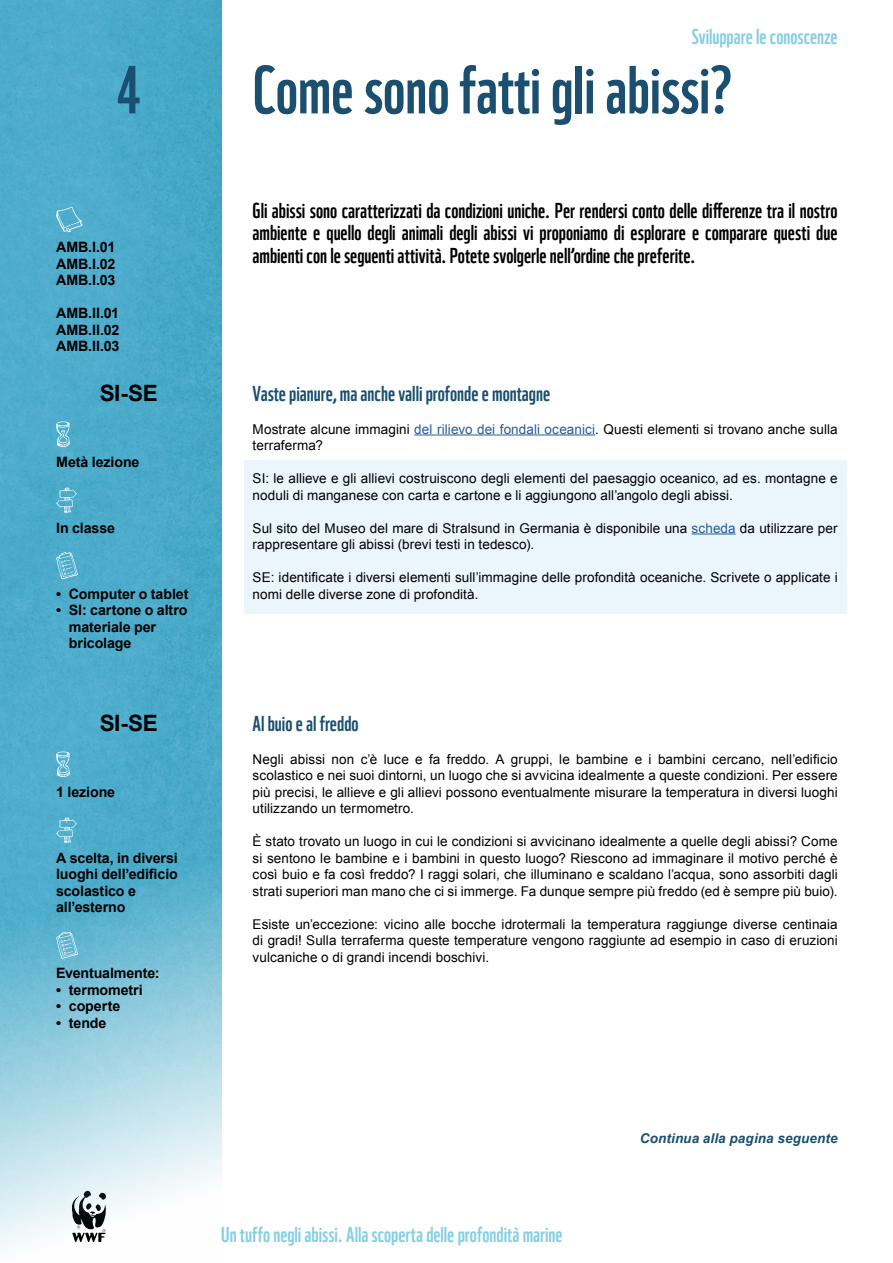
<style>
.page{position:relative;width:893px;height:1263px;background:#fff}
.page>*{position:absolute;margin:0;border:0;box-sizing:border-box;transform-origin:0 0}
.t1{font:66px "WWF";color:#1a4f6f}
.t2{font:700 22.5px "Arial";letter-spacing:-.02em;color:#000}
.t3{font:21px/22.5px "WWF";letter-spacing:.005em;color:#000;text-align:justify}
.t4{font:21px "WWF";color:#86cee2}
.t5{font:21px "WWF";color:#1a4f6f}
.t6{font:700 14.25px/16.5px "Arial";letter-spacing:-.01em;color:#000;text-align:justify}
.t7{font:13.5px/16.5px "Arial";letter-spacing:.005em;color:#000}
.t8{font:italic 700 13.5px "Arial";letter-spacing:.01em;color:#1a4f6f}
.s1{color:#275b9b}
</style>
<div class="page">
<img style="left:0;top:0;width:221px;height:1250px">
<hr style="left:414px;top:434px;width:181px;height:1px;background:#275b9b">
<div style="left:244px;top:460px;width:602px;height:55px;background:#eaf6fb"></div>
<div style="left:244px;top:510px;width:602px;height:55px;background:#eaf6fb"></div>
<hr style="left:692px;top:533px;width:44px;height:1px;background:#275b9b">
<div style="left:244px;top:559px;width:602px;height:55px;background:#eaf6fb"></div>
<svg style="left:56px;top:207px;width:26px;height:26px"></svg>
<svg style="left:56px;top:421px;width:14px;height:26px"></svg>
<svg style="left:56px;top:487px;width:21px;height:26px"></svg>
<svg style="left:56px;top:552px;width:22px;height:27px"></svg>
<svg style="left:56px;top:751px;width:14px;height:26px"></svg>
<svg style="left:56px;top:817px;width:21px;height:26px"></svg>
<svg style="left:56px;top:931px;width:22px;height:28px"></svg>
<h1 class="t1" style="left:117px;top:38px;width:26px">4</h1>
<p class="t6" style="left:56px;top:239px;width:61px">AMB.I.01<br>AMB.I.02<br>AMB.I.03</p>
<p class="t6" style="left:56px;top:305px;width:65px">AMB.II.01<br>AMB.II.02<br>AMB.II.03</p>
<h2 class="t2" style="left:100px;top:378px;width:60px">SI-SE</h2>
<p class="t6" style="left:56px;top:454px;width:85px">Metà lezione</p>
<p class="t6" style="left:56px;top:520px;width:60px">In classe</p>
<p class="t6" style="left:56px;top:586px;width:134px">• Computer o tablet</p>
<p class="t6" style="left:69px;top:602px;width:120px;text-align:left;text-indent:-13px">• SI: cartone o altro materiale per bricolage</p>
<h2 class="t2" style="left:100px;top:708px;width:60px">SI-SE</h2>
<p class="t6" style="left:56px;top:784px;width:61px">1 lezione</p>
<p class="t6" style="left:56px;top:850px;width:123px;text-align:left">A scelta, in diversi luoghi dell’edificio scolastico e all’esterno</p>
<p class="t6" style="left:56px;top:965px;width:105px">Eventualmente:</p>
<p class="t6" style="left:56px;top:982px;width:88px">• termometri</p>
<p class="t6" style="left:56px;top:998px;width:66px">• coperte</p>
<p class="t6" style="left:56px;top:1015px;width:52px">• tende</p>
<h3 class="t4" style="left:691px;top:20px;width:148px">Sviluppare le conoscenze</h3>
<h1 class="t1" style="left:253px;top:38px;width:482px">Come sono fatti gli abissi?</h1>
<p class="t3" style="left:253px;top:197px;width:586px">Gli abissi sono caratterizzati da condizioni uniche. Per rendersi conto delle differenze tra il nostro ambiente e quello degli animali degli abissi vi proponiamo di esplorare e comparare questi due ambienti con le seguenti attività. Potete svolgerle nell’ordine che preferite.</p>
<h3 class="t5" style="left:253px;top:377px;width:299px">Vaste pianure, ma anche valli profonde e montagne</h3>
<p class="t7" style="left:253px;top:421px;width:587px">Mostrate alcune immagini <span class="s1">del rilievo dei fondali oceanici</span>. Questi elementi si trovano anche sulla terraferma?</p>
<p class="t7" style="left:253px;top:470px;width:586px">SI: le allieve e gli allievi costruiscono degli elementi del paesaggio oceanico, ad es. montagne e noduli di manganese con carta e cartone e li aggiungono all’angolo degli abissi.</p>
<p class="t7" style="left:253px;top:520px;width:587px">Sul sito del Museo del mare di Stralsund in Germania è disponibile una <span class="s1">scheda</span> da utilizzare per rappresentare gli abissi (brevi testi in tedesco).</p>
<p class="t7" style="left:253px;top:569px;width:587px">SE: identificate i diversi elementi sull’immagine delle profondità oceaniche. Scrivete o applicate i nomi delle diverse zone di profondità.</p>
<h3 class="t5" style="left:253px;top:707px;width:108px">Al buio e al freddo</h3>
<p class="t7" style="left:253px;top:751px;width:587px;text-align:justify">Negli abissi non c’è luce e fa freddo. A gruppi, le bambine e i bambini cercano, nell’edificio scolastico e nei suoi dintorni, un luogo che si avvicina idealmente a queste condizioni. Per essere più precisi, le allieve e gli allievi possono eventualmente misurare la temperatura in diversi luoghi utilizzando un termometro.</p>
<p class="t7" style="left:253px;top:833px;width:587px;text-align:justify">È stato trovato un luogo in cui le condizioni si avvicinano idealmente a quelle degli abissi? Come si sentono le bambine e i bambini in questo luogo? Riescono ad immaginare il motivo perché è così buio e fa così freddo? I raggi solari, che illuminano e scaldano l’acqua, sono assorbiti dagli strati superiori man mano che ci si immerge. Fa dunque sempre più freddo (ed è sempre più buio).</p>
<p class="t7" style="left:253px;top:916px;width:587px;text-align:justify">Esiste un’eccezione: vicino alle bocche idrotermali la temperatura raggiunge diverse centinaia di gradi! Sulla terraferma queste temperature vengono raggiunte ad esempio in caso di eruzioni vulcaniche o di grandi incendi boschivi.</p>
<h3 class="t4" style="left:221px;top:1218px;width:343px">Un tuffo negli abissi. Alla scoperta delle profondità marine</h3>
<p class="t8" style="left:640px;top:1130px;width:199px">Continua alla pagina seguente</p>
</div>
